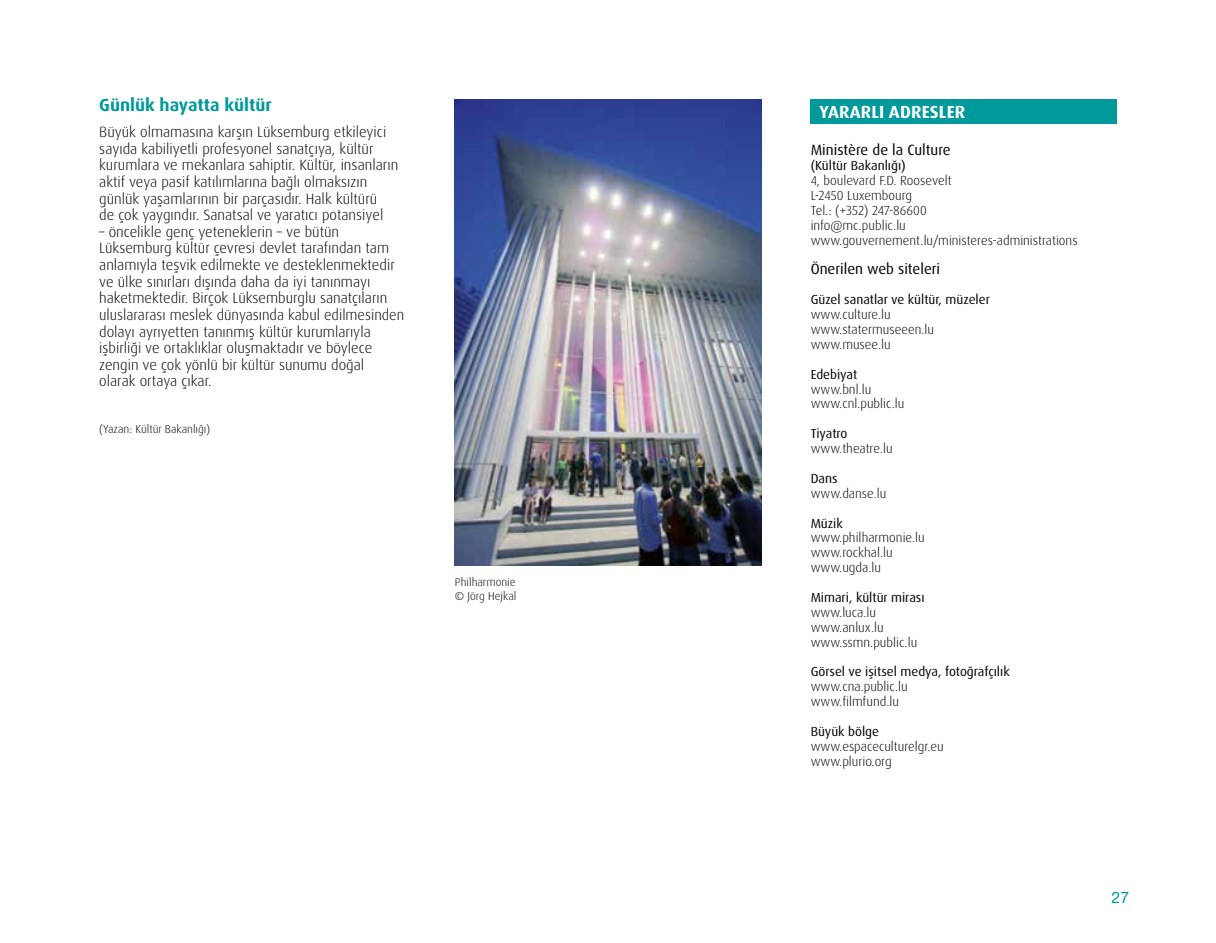
<style>
.page{position:relative;width:1216px;height:943px;background:#fff}
.page>*{position:absolute;margin:0;border:0;box-sizing:border-box;transform-origin:0 0}
.Titre_bold_Couleur{font:700 17.5px "Dax Pro";color:#009a9b}
.t1{font:700 17.5px "Dax Pro";letter-spacing:.01em;color:#fff}
.t2{font:15.75px "Helvetica Neue";color:#009a9b}
.txt_courant{font:300 14.88px/16.6px "Dax Pro";color:#000}
.Adresse_titre{font:14.88px "Dax Pro";color:#000}
.Adresse_txt{font:300 13.12px "Dax Pro";color:#000}
.Adresse_txt-2{font:13.12px "Dax Pro";color:#000}
.txt_courant-2{font:300 11.38px "Dax Pro";color:#000}
</style>
<div class="page">
<img style="left:455px;top:99px;width:306px;height:466px">
<div style="left:810px;top:99px;width:306px;height:25px;background:#009a9b"></div>
<p class="Titre_bold_Couleur" style="left:99px;top:94px;width:174px">Günlük hayatta kültür</p>
<p class="txt_courant" style="left:99px;top:123px;width:300px">Büyük olmamasına karşın Lüksemburg etkileyici sayıda kabiliyetli profesyonel sanatçıya, kültür kurumlara ve mekanlara sahiptir. Kültür, insanların aktif veya pasif katılımlarına bağlı olmaksızın günlük yaşamlarının bir parçasıdır. Halk kültürü<br>de çok yaygındır. Sanatsal ve yaratıcı potansiyel</p>
<p class="txt_courant" style="left:99px;top:223px;width:306px">– öncelikle genç yeteneklerin – ve bütün Lüksemburg kültür çevresi devlet tarafından tam anlamıyla teşvik edilmekte ve desteklenmektedir ve ülke sınırları dışında daha da iyi tanınmayı haketmektedir. Birçok Lüksemburglu sanatçıların uluslararası meslek dünyasında kabul edilmesinden dolayı ayrıyetten tanınmış kültür kurumlarıyla işbirliği ve ortaklıklar oluşmaktadır ve böylece zengin ve çok yönlü bir kültür sunumu doğal<br>olarak ortaya çıkar.</p>
<p class="txt_courant-2" style="left:99px;top:422px;width:112px">(Yazan: Kültür Bakanlığı)</p>
<p class="txt_courant-2" style="left:455px;top:574px;width:62px">Philharmonie</p>
<p class="txt_courant-2" style="left:455px;top:588px;width:63px">© Jörg Hejkal</p>
<p class="t1" style="left:819px;top:100px;width:147px">YARARLI ADRESLER</p>
<p class="Adresse_titre" style="left:810px;top:141px;width:142px">Ministère de la Culture</p>
<p class="Adresse_txt-2" style="left:810px;top:157px;width:96px">(Kültür Bakanlığı)</p>
<p class="Adresse_txt" style="left:810px;top:172px;width:142px">4, boulevard F.D. Roosevelt</p>
<p class="Adresse_txt" style="left:810px;top:187px;width:103px">L-2450 Luxembourg</p>
<p class="Adresse_txt" style="left:810px;top:202px;width:118px">Tel.: (+352) 247-86600</p>
<p class="Adresse_txt" style="left:810px;top:217px;width:97px">info@mc.public.lu</p>
<p class="Adresse_txt" style="left:810px;top:232px;width:268px">www.gouvernement.lu/ministeres-administrations</p>
<p class="Adresse_titre" style="left:810px;top:260px;width:131px">Önerilen web siteleri</p>
<p class="Adresse_txt-2" style="left:810px;top:291px;width:181px">Güzel sanatlar ve kültür, müzeler</p>
<p class="Adresse_txt" style="left:810px;top:306px;width:81px">www.culture.lu</p>
<p class="Adresse_txt" style="left:810px;top:321px;width:125px">www.statermuseeen.lu</p>
<p class="Adresse_txt" style="left:810px;top:336px;width:82px">www.musee.lu</p>
<p class="Adresse_txt-2" style="left:810px;top:365px;width:48px">Edebiyat</p>
<p class="Adresse_txt" style="left:810px;top:380px;width:62px">www.bnl.lu</p>
<p class="Adresse_txt" style="left:810px;top:395px;width:95px">www.cnl.public.lu</p>
<p class="Adresse_txt-2" style="left:810px;top:425px;width:38px">Tiyatro</p>
<p class="Adresse_txt" style="left:810px;top:440px;width:83px">www.theatre.lu</p>
<p class="Adresse_txt-2" style="left:810px;top:470px;width:28px">Dans</p>
<p class="Adresse_txt" style="left:810px;top:485px;width:77px">www.danse.lu</p>
<p class="Adresse_txt-2" style="left:810px;top:514px;width:34px">Müzik</p>
<p class="Adresse_txt" style="left:810px;top:529px;width:116px">www.philharmonie.lu</p>
<p class="Adresse_txt" style="left:810px;top:544px;width:83px">www.rockhal.lu</p>
<p class="Adresse_txt" style="left:810px;top:559px;width:72px">www.ugda.lu</p>
<p class="Adresse_txt-2" style="left:810px;top:589px;width:115px">Mimari, kültür mirası</p>
<p class="Adresse_txt" style="left:810px;top:604px;width:67px">www.luca.lu</p>
<p class="Adresse_txt" style="left:810px;top:618px;width:75px">www.anlux.lu</p>
<p class="Adresse_txt" style="left:810px;top:633px;width:108px">www.ssmn.public.lu</p>
<p class="Adresse_txt-2" style="left:810px;top:663px;width:201px">Görsel ve işitsel medya, fotoğrafçılık</p>
<p class="Adresse_txt" style="left:810px;top:678px;width:98px">www.cna.public.lu</p>
<p class="Adresse_txt" style="left:810px;top:693px;width:90px">www.filmfund.lu</p>
<p class="Adresse_txt-2" style="left:810px;top:723px;width:70px">Büyük bölge</p>
<p class="Adresse_txt" style="left:810px;top:737px;width:134px">www.espaceculturelgr.eu</p>
<p class="Adresse_txt" style="left:810px;top:752px;width:83px">www.plurio.org</p>
<p class="t2" style="left:1111px;top:888px;width:19px">27</p>
</div>
